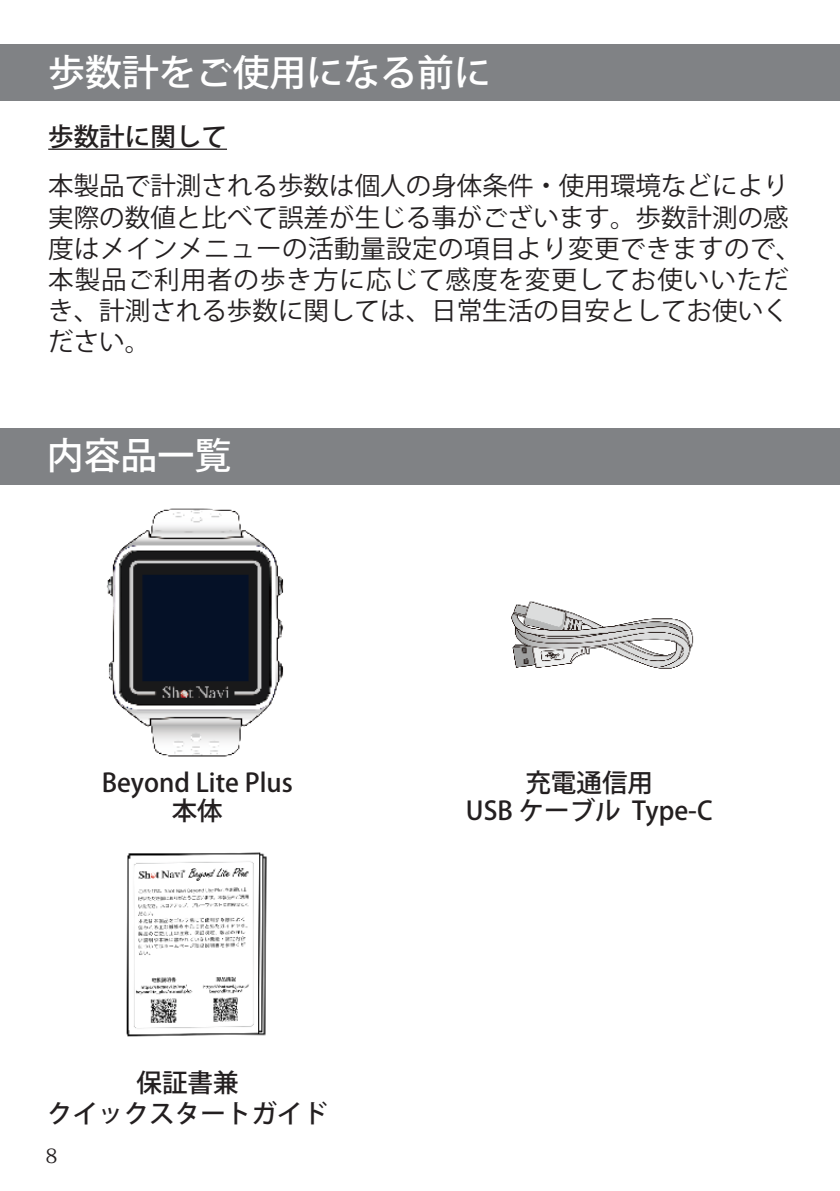
<style>
.page{position:relative;width:840px;height:1191px;background:#fff}
.page>*{position:absolute;margin:0;border:0;box-sizing:border-box;transform-origin:0 0}
.t1{font:500 36.8px "Koz Go Pro";color:#fff}
.t2{font:25.6px/31.2px "Koz Go Pro";color:#231f20}
.t3{font:500 25.6px/28.4px "Koz Go Pro";color:#231f20;text-align:center}
.t4{font:20px "Koz Min Pro";color:#231f20}
</style>
<div class="page">
<hr style="left:839px;top:44px;width:1px;height:57px;background:#808285">
<div style="left:0;top:44px;width:839px;height:57px;background:#808285"></div>
<hr style="left:48px;top:148px;width:179px;height:2px;background:#231f20">
<div style="left:0;top:428px;width:839px;height:57px;background:#808285"></div>
<img style="left:126px;top:852px;width:141px;height:185px">
<img style="left:106px;top:508px;width:178px;height:249px">
<img style="left:511px;top:601px;width:183px;height:68px">
<h1 class="t1" style="left:48px;top:49px;width:444px">歩数計をご使用になる前に</h1>
<p class="t3" style="left:48px;top:123px;width:180px">歩数計に関して</p>
<p class="t2" style="left:48px;top:171px;width:754px">本製品で計測される歩数は個人の身体条件・使用環境などにより実際の数値と比べて誤差が生じる事がございます。歩数計測の感度はメインメニューの活動量設定の項目より変更できますので、本製品ご利用者の歩き方に応じて感度を変更してお使いいただき、計測される歩数に関しては、日常生活の目安としてお使いください。</p>
<h1 class="t1" style="left:47px;top:432px;width:186px">内容品一覧</h1>
<p class="t3" style="left:102px;top:769px;width:192px">Beyond Lite Plus本体</p>
<p class="t3" style="left:465px;top:769px;width:248px">充電通信用<br>USB ケーブル Type-C</p>
<p class="t3" style="left:47px;top:1067px;width:282px;line-height:31.2px">保証書兼<br>クイックスタートガイド</p>
<p class="t4" style="left:45px;top:1141px;width:14px">8</p>
</div>
